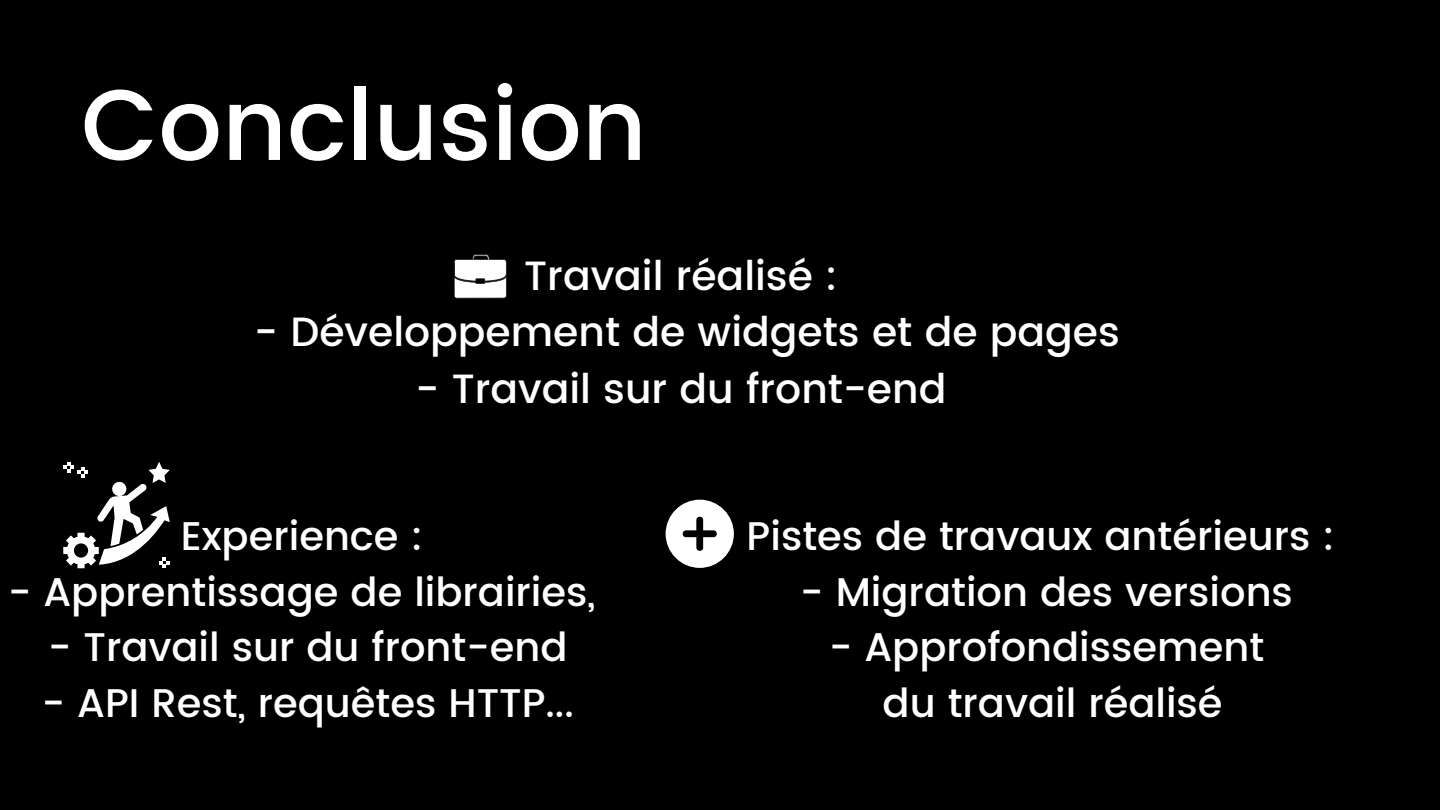
<style>
.page{position:relative;width:1440px;height:810px;background:#000}
.page>*{position:absolute;margin:0;border:0;box-sizing:border-box;transform-origin:0 0}
.t1{font:500 100px "Poppins";color:#fff}
.t2{font:500 40.9px "Poppins";color:#fff}
.t3{font:500 40px "Poppins";color:#fff}
</style>
<div class="page">
<svg style="left:63px;top:462px;width:107px;height:106px"></svg>
<svg style="left:666px;top:500px;width:68px;height:68px"></svg>
<svg style="left:454px;top:254px;width:53px;height:44px;background:#c9c8c8"></svg>
<p class="t1" style="left:81px;top:67px;width:567px">Conclusion</p>
<p class="t2" style="left:524px;top:252px;width:315px">Travail réalisé :</p>
<p class="t2" style="left:254px;top:308px;width:867px">- Développement de widgets et de pages</p>
<p class="t2" style="left:416px;top:365px;width:532px">- Travail sur du front-end</p>
<p class="t3" style="left:181px;top:513px;width:244px">Experience :</p>
<p class="t3" style="left:8px;top:568px;width:589px">- Apprentissage de librairies,</p>
<p class="t3" style="left:48px;top:624px;width:521px">- Travail sur du front-end</p>
<p class="t3" style="left:42px;top:679px;width:533px">- API Rest, requêtes HTTP...</p>
<p class="t3" style="left:747px;top:513px;width:590px">Pistes de travaux antérieurs :</p>
<p class="t3" style="left:800px;top:568px;width:494px">- Migration des versions</p>
<p class="t3" style="left:829px;top:624px;width:437px">- Approfondissement</p>
<p class="t3" style="left:883px;top:679px;width:342px">du travail réalisé</p>
</div>
